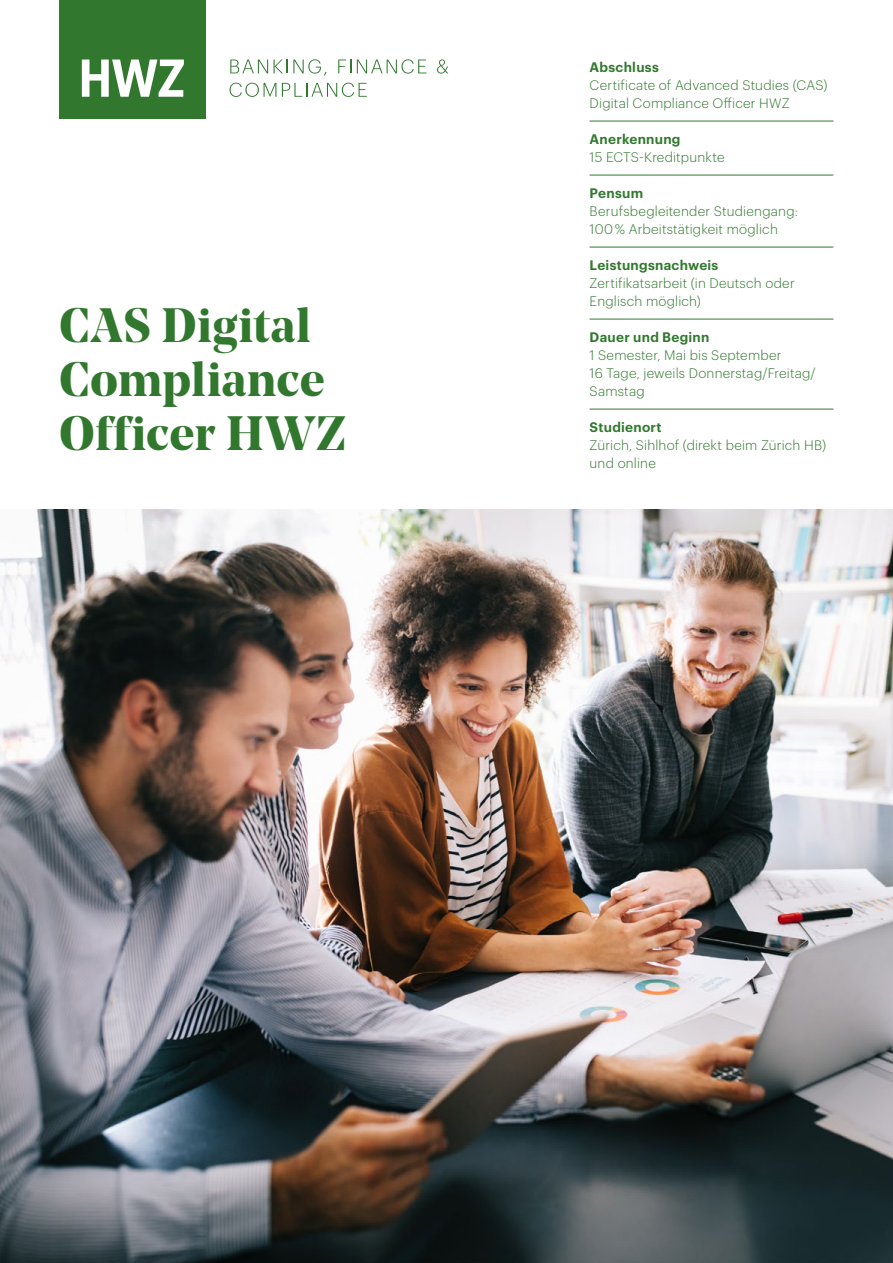
<style>
.page{position:relative;width:893px;height:1263px;background:#fff}
.page>*{position:absolute;margin:0;border:0;box-sizing:border-box;transform-origin:0 0}
.t1{font:700 48px/54px "Noe Display";letter-spacing:.015em;color:#31782e}
.t2{font:300 13.5px/18px "Graphik";letter-spacing:.015em;color:#31782e}
.t3{font:600 13.5px "Graphik";letter-spacing:.02em;color:#31782e}
</style>
<div class="page">
<div style="left:60px;top:0;width:146px;height:119px;background:#31782e"></div>
<svg style="left:230px;top:59px;width:96px;height:17px"></svg>
<svg style="left:338px;top:60px;width:13px;height:13px"></svg>
<svg style="left:357px;top:59px;width:69px;height:15px"></svg>
<svg style="left:437px;top:59px;width:11px;height:15px"></svg>
<svg style="left:230px;top:83px;width:46px;height:14px"></svg>
<svg style="left:282px;top:83px;width:85px;height:14px"></svg>
<svg style="left:82px;top:60px;width:102px;height:37px"></svg>
<img style="left:0;top:509px;width:893px;height:754px">
<hr style="left:590px;top:121px;width:243px;height:1px;background:#31782e">
<hr style="left:590px;top:175px;width:243px;height:1px;background:#31782e">
<hr style="left:590px;top:247px;width:243px;height:1px;background:#31782e">
<hr style="left:590px;top:319px;width:243px;height:1px;background:#31782e">
<hr style="left:590px;top:409px;width:243px;height:1px;background:#31782e">
<h1 class="t1" style="left:60px;top:297px;width:288px">CAS Digital<br>Compliance<br>Officer HWZ</h1>
<p class="t3" style="left:590px;top:56px;width:71px">Abschluss</p>
<p class="t2" style="left:590px;top:75px;width:239px">Certificate of Advanced Studies (CAS)<br>Digital Compliance Officer HWZ</p>
<p class="t3" style="left:590px;top:128px;width:92px">Anerkennung</p>
<p class="t2" style="left:590px;top:147px;width:136px">15 ECTS-Kreditpunkte</p>
<p class="t3" style="left:590px;top:182px;width:55px">Pensum</p>
<p class="t2" style="left:590px;top:201px;width:210px">Berufsbegleitender Studiengang:<br>100 % Arbeitstätigkeit möglich</p>
<p class="t3" style="left:590px;top:254px;width:130px">Leistungsnachweis</p>
<p class="t2" style="left:590px;top:273px;width:207px">Zertifikatsarbeit (in Deutsch oder<br>Englisch möglich)</p>
<p class="t3" style="left:590px;top:326px;width:121px">Dauer und Beginn</p>
<p class="t2" style="left:590px;top:345px;width:228px">1 Semester, Mai bis September<br>16 Tage, jeweils Donnerstag/Freitag/<br>Samstag</p>
<p class="t3" style="left:590px;top:416px;width:73px">Studienort</p>
<p class="t2" style="left:590px;top:435px;width:238px">Zürich, Sihlhof (direkt beim Zürich HB) und online</p>
</div>
